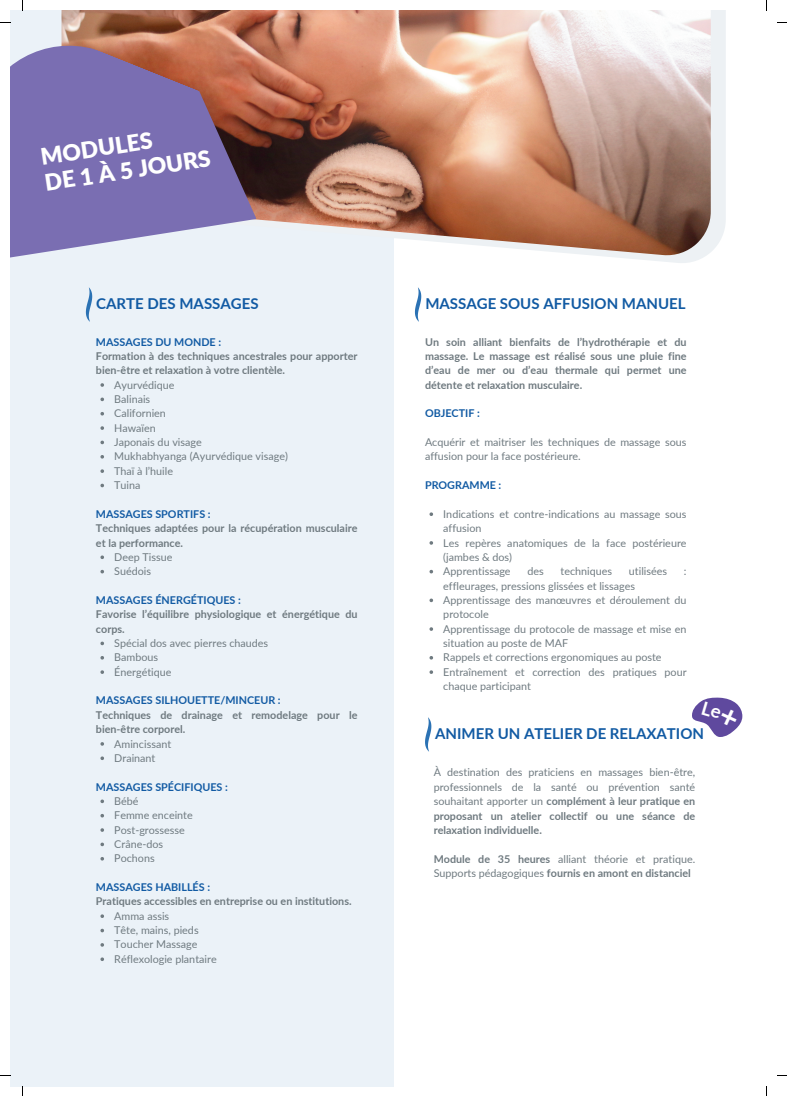
<style>
.page{position:relative;width:787px;height:1096px;background:#fff}
.page>*{position:absolute;margin:0;border:0;box-sizing:border-box;transform-origin:0 0}
.t1{font:900 22.88px/26.5px "Lato";color:#fff}
.t2{font:700 15px "Lato";color:#115aa3}
.t3{font:10.75px/14.4px "Lato";color:#6f7a80}
.t4{font:700 10.75px/14.4px "Lato";color:#6f7a80}
.t5{font:700 10.75px "Lato";color:#115aa3}
.s1{font-weight:700}
</style>
<div class="page">
<div style="left:10px;top:10px;width:384px;height:1076px;background:#ebf2f8"></div>
<div style="left:77px;top:10px;width:649px;height:254px;background:linear-gradient(to bottom,#ebeff3,#f1f4f7)"></div>
<img style="left:62px;top:10px;width:649px;height:245px">
<svg style="left:10px;top:33px;width:246px;height:231px;background:#927ca6"></svg>
<svg style="left:425px;top:717px;width:6px;height:34px"></svg>
<svg style="left:86px;top:287px;width:6px;height:35px"></svg>
<svg style="left:415px;top:287px;width:6px;height:35px"></svg>
<svg style="left:100px;top:383px;width:4px;height:4px"></svg>
<svg style="left:100px;top:397px;width:4px;height:4px"></svg>
<svg style="left:100px;top:412px;width:4px;height:3px"></svg>
<svg style="left:100px;top:426px;width:4px;height:4px"></svg>
<svg style="left:100px;top:440px;width:4px;height:4px"></svg>
<svg style="left:100px;top:455px;width:4px;height:3px"></svg>
<svg style="left:100px;top:469px;width:4px;height:4px"></svg>
<svg style="left:100px;top:483px;width:4px;height:4px"></svg>
<svg style="left:100px;top:555px;width:4px;height:4px"></svg>
<svg style="left:100px;top:570px;width:4px;height:3px"></svg>
<svg style="left:100px;top:641px;width:4px;height:4px"></svg>
<svg style="left:100px;top:656px;width:4px;height:3px"></svg>
<svg style="left:100px;top:670px;width:4px;height:4px"></svg>
<svg style="left:100px;top:756px;width:4px;height:4px"></svg>
<svg style="left:100px;top:799px;width:4px;height:4px"></svg>
<svg style="left:100px;top:814px;width:4px;height:3px"></svg>
<svg style="left:100px;top:842px;width:4px;height:4px"></svg>
<svg style="left:100px;top:857px;width:4px;height:3px"></svg>
<svg style="left:100px;top:928px;width:4px;height:4px"></svg>
<svg style="left:429px;top:512px;width:4px;height:4px"></svg>
<svg style="left:429px;top:570px;width:4px;height:3px"></svg>
<svg style="left:429px;top:598px;width:4px;height:4px"></svg>
<svg style="left:429px;top:656px;width:4px;height:3px"></svg>
<svg style="left:429px;top:670px;width:4px;height:4px"></svg>
<svg style="left:692px;top:697px;width:50px;height:40px"></svg>
<h1 class="t1" style="left:39px;top:143px;width:169px;rotate:-9deg">MODULES<br>DE 1 À 5 JOURS</h1>
<h2 class="t2" style="left:96px;top:293px;width:164px">CARTE DES MASSAGES</h2>
<p class="t5" style="left:96px;top:334px;width:127px">MASSAGES DU MONDE :</p>
<p class="t4" style="left:96px;top:348px;width:263px">Formation à des techniques ancestrales pour apporter bien-être et relaxation à votre clientèle.</p>
<p class="t3" style="left:114px;top:377px;width:175px">Ayurvédique<br>Balinais<br>Californien<br>Hawaïen<br>Japonais du visage<br>Mukhabhyanga (Ayurvédique visage)<br>Thaï à l’huile<br>Tuina</p>
<p class="t5" style="left:96px;top:506px;width:116px">MASSAGES SPORTIFS :</p>
<p class="t4" style="left:96px;top:520px;width:263px">Techniques adaptées pour la récupération musculaire et la performance.</p>
<p class="t3" style="left:114px;top:549px;width:60px">Deep Tissue<br>Suédois</p>
<p class="t5" style="left:96px;top:592px;width:146px">MASSAGES ÉNERGÉTIQUES :</p>
<p class="t4" style="left:96px;top:606px;width:263px">Favorise l’équilibre physiologique et énergétique du corps.</p>
<p class="t3" style="left:114px;top:635px;width:156px">Spécial dos avec pierres chaudes<br>Bambous<br>Énergétique</p>
<p class="t5" style="left:96px;top:692px;width:186px">MASSAGES SILHOUETTE/MINCEUR :</p>
<p class="t4" style="left:96px;top:707px;width:263px">Techniques de drainage et remodelage pour le bien-être corporel.</p>
<p class="t3" style="left:114px;top:736px;width:58px">Amincissant<br>Drainant</p>
<p class="t5" style="left:96px;top:778px;width:133px">MASSAGES SPÉCIFIQUES :</p>
<p class="t3" style="left:114px;top:793px;width:80px">Bébé<br>Femme enceinte<br>Post-grossesse<br>Crâne-dos<br>Pochons</p>
<p class="t5" style="left:96px;top:879px;width:116px">MASSAGES HABILLÉS :</p>
<p class="t4" style="left:96px;top:893px;width:257px">Pratiques accessibles en entreprise ou en institutions.</p>
<p class="t3" style="left:114px;top:908px;width:104px">Amma assis<br>Tête, mains, pieds<br>Toucher Massage<br>Réflexologie plantaire</p>
<h2 class="t2" style="left:425px;top:293px;width:262px">MASSAGE SOUS AFFUSION MANUEL</h2>
<p class="t4" style="left:425px;top:334px;width:263px;text-align:justify">Un soin alliant bienfaits de l’hydrothérapie et du massage. Le massage est réalisé sous une pluie fine d’eau de mer ou d’eau thermale qui permet une détente et relaxation musculaire.</p>
<p class="t5" style="left:425px;top:405px;width:56px">OBJECTIF :</p>
<p class="t3" style="left:425px;top:434px;width:263px">Acquérir et maitriser les techniques de massage sous affusion pour la face postérieure.</p>
<p class="t5" style="left:425px;top:477px;width:78px">PROGRAMME :</p>
<p class="t3" style="left:443px;top:506px;width:245px">Indications et contre-indications au massage sous affusion<br>Les repères anatomiques de la face postérieure (jambes &amp; dos)<br>Apprentissage</p>
<p class="t3" style="left:527px;top:563px;width:18px">des</p>
<p class="t3" style="left:560px;top:563px;width:53px">techniques</p>
<p class="t3" style="left:629px;top:563px;width:40px">utilisées</p>
<p class="t3" style="left:684px;top:563px;width:4px">:</p>
<p class="t3" style="left:443px;top:578px;width:245px">effleurages, pressions glissées et lissages Apprentissage des manœuvres et déroulement du protocole<br>Apprentissage du protocole de massage et mise en situation au poste de MAF<br>Rappels et corrections ergonomiques au poste Entraînement et correction des pratiques pour chaque participant</p>
<h2 class="t2" style="left:435px;top:722px;width:270px">ANIMER UN ATELIER DE RELAXATION</h2>
<p class="t3" style="left:434px;top:764px;width:263px;text-align:justify">À destination des praticiens en massages bien-être, professionnels de la santé ou prévention santé souhaitant apporter un <span class="s1">complément à leur pratique en proposant un atelier collectif ou une séance de relaxation individuelle.</span></p>
<p class="t3" style="left:434px;top:851px;width:263px"><span class="s1">Module de 35 heures</span> alliant théorie et pratique.<br>Supports pédagogiques <span class="s1">fournis en amont en distanciel</span></p>
</div>
